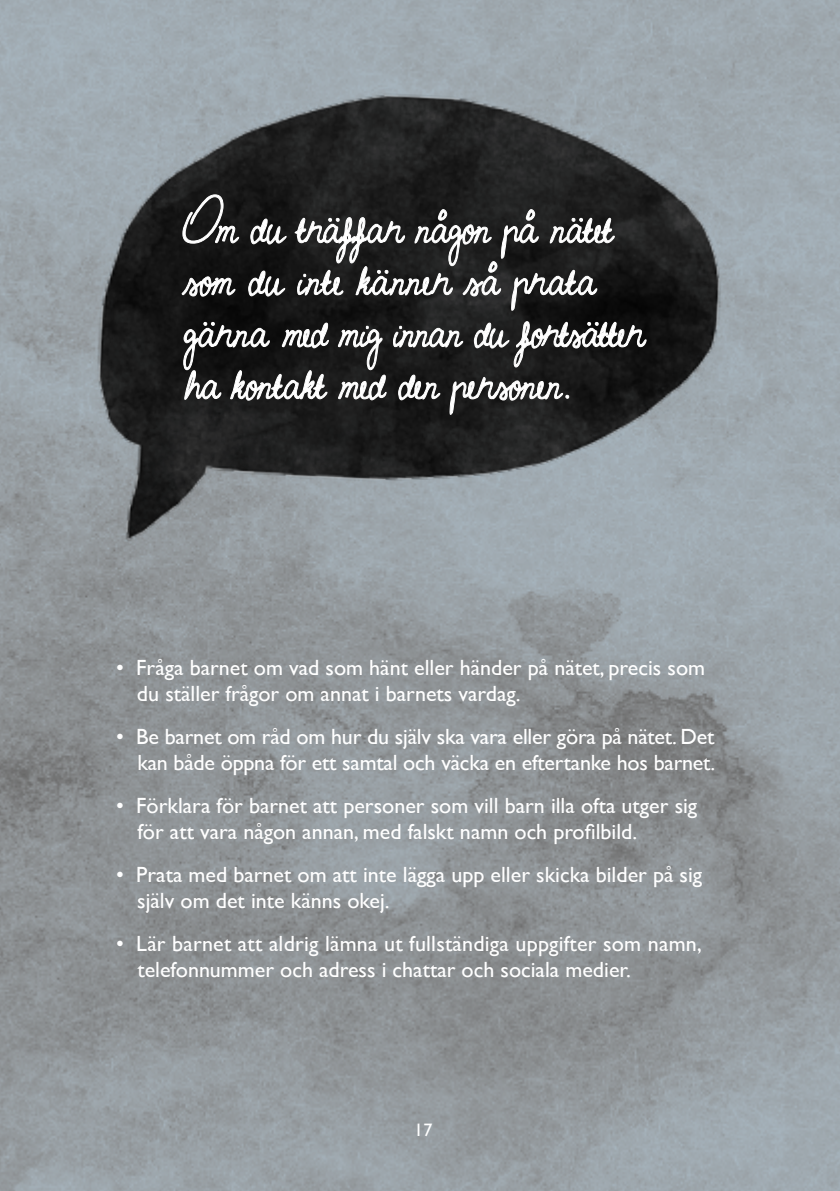
<style>
.page{position:relative;width:840px;height:1191px;background:#fff}
.page>*{position:absolute;margin:0;border:0;box-sizing:border-box;transform-origin:0 0}
.t1{font:75.8px "Funghi Mania Script";letter-spacing:.01em;color:#fff}
.t2{font:22px/26px "Gill Sans";color:#fff}
.t3{font:18px "Gill Sans";color:#fff}
.s1{font-size:64.4px}
</style>
<div class="page">
<img style="left:0;top:0;width:839px;height:1191px">
<img style="left:33px;top:40px;width:737px;height:610px">
<svg style="left:182px;top:194px;width:57px;height:49px"></svg>
<svg style="left:250px;top:219px;width:36px;height:25px"></svg>
<svg style="left:182px;top:276px;width:53px;height:20px"></svg>
<svg style="left:248px;top:271px;width:37px;height:25px"></svg>
<svg style="left:294px;top:209px;width:321px;height:102px"></svg>
<svg style="left:393px;top:326px;width:70px;height:22px"></svg>
<svg style="left:473px;top:321px;width:172px;height:46px"></svg>
<svg style="left:183px;top:322px;width:145px;height:78px"></svg>
<svg style="left:338px;top:326px;width:48px;height:74px"></svg>
<svg style="left:398px;top:375px;width:42px;height:25px"></svg>
<svg style="left:449px;top:377px;width:119px;height:38px"></svg>
<h1 class="t1" style="left:182px;top:172px;width:432px"><span class="s1">O</span>m du träffar någon på nätet</h1>
<h1 class="t1" style="left:184px;top:224px;width:412px">som du inte känner så prata</h1>
<h1 class="t1" style="left:184px;top:276px;width:460px">gärna med mig innan du fortsätter</h1>
<h1 class="t1" style="left:185px;top:328px;width:386px">ha kontakt med den personen.</h1>
<p class="t2" style="left:137px;top:654px;width:569px;text-indent:-21px">• Fråga barnet om vad som hänt eller händer på nätet, precis som du ställer frågor om annat i barnets vardag.</p>
<p class="t2" style="left:116px;top:723px;width:600px;text-align:right">• Be barnet om råd om hur du själv ska vara eller göra på nätet. Det kan både öppna för ett samtal och väcka en eftertanke hos barnet.</p>
<p class="t2" style="left:137px;top:792px;width:561px;text-indent:-21px">• Förklara för barnet att personer som vill barn illa ofta utger sig för att vara någon annan, med falskt namn och profilbild.</p>
<p class="t2" style="left:137px;top:861px;width:566px;text-indent:-21px">• Prata med barnet om att inte lägga upp eller skicka bilder på sig själv om det inte känns okej.</p>
<p class="t2" style="left:137px;top:930px;width:566px;text-indent:-21px">• Lär barnet att aldrig lämna ut fullständiga uppgifter som namn, telefonnummer och adress i chattar och sociala medier.</p>
<p class="t3" style="left:414px;top:1119px;width:19px">17</p>
</div>
